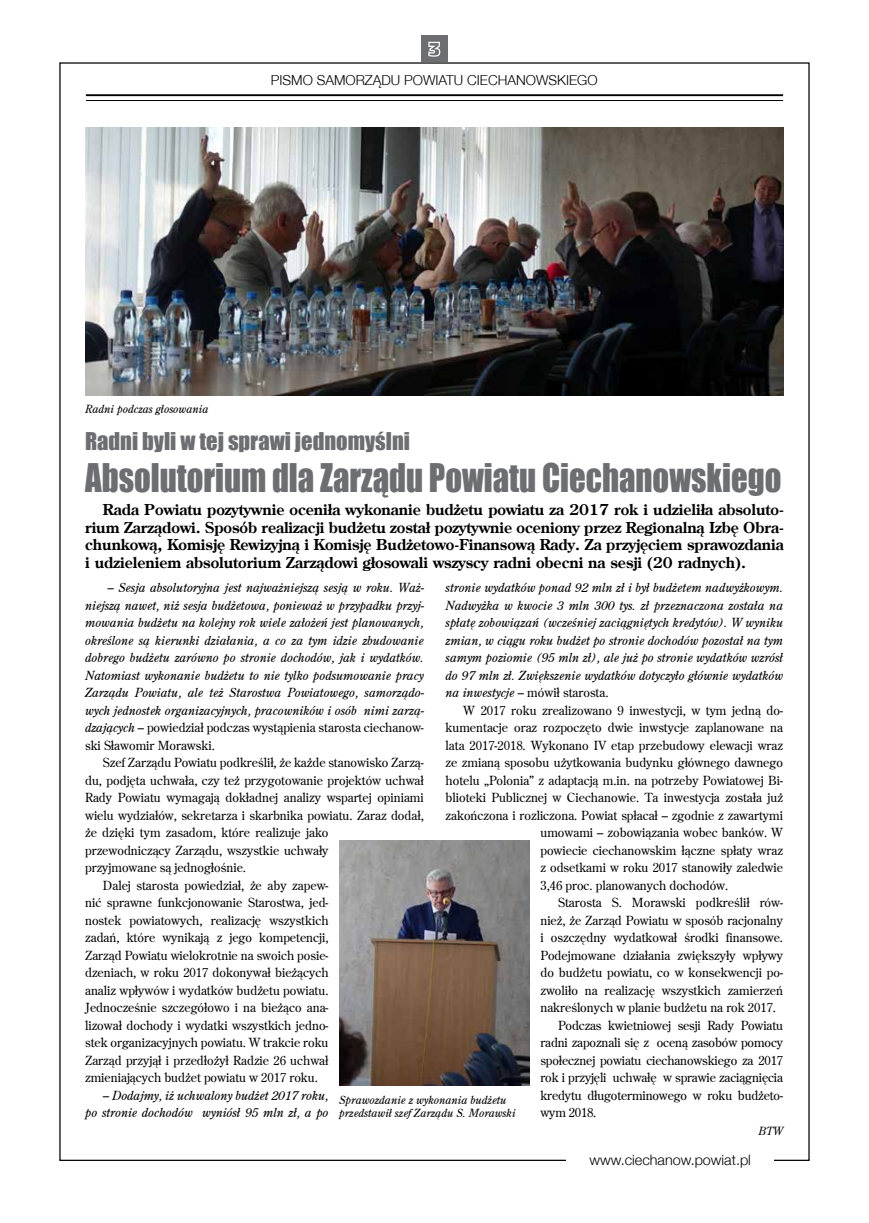
<style>
.page{position:relative;width:869px;height:1223px;background:#fff}
.page>*{position:absolute;margin:0;border:0;box-sizing:border-box;transform-origin:0 0}
.t1{font:36.25px "Impact";color:#6d6e71;scale:.9 1}
.t2{font:22.5px "Impact";color:#6d6e71}
.t3{font:700 15px/17.5px "Centurion Old";color:#000;text-align:justify}
.t4{font:300 14.38px "Helvetica Neue CE";color:#000}
.t5{font:300 13.75px "Helvetica Neue CE";color:#000}
.t6{font:12.5px "Centurion Old";color:#000}
.t7{font:italic 12.5px/17.5px "Centurion Old";color:#000;text-align:justify}
.t8{font:italic 11.25px/13.5px "Centurion Old";color:#000}
.s1{font-style:normal}
</style>
<div class="page">
<div style="left:421px;top:35px;width:26px;height:27px;background:#6d6e71"></div>
<svg style="left:428px;top:41px;width:13px;height:16px"></svg>
<hr style="left:86px;top:94px;width:696px;height:2px;background:#000">
<hr style="left:86px;top:100px;width:696px;height:1px;background:#000">
<img style="left:339px;top:840px;width:190px;height:245px">
<img style="left:85px;top:128px;width:697px;height:268px">
<p class="t5" style="left:271px;top:72px;width:328px">PISMO SAMORZĄDU POWIATU CIECHANOWSKIEGO</p>
<p class="t8" style="left:85px;top:402px;width:125px">Radni podczas głosowania</p>
<h2 class="t2" style="left:85px;top:424px;width:326px">Radni byli w tej sprawi jednomyślni</h2>
<h1 class="t1" style="left:85px;top:449px;width:774px">Absolutorium dla Zarządu Powiatu Ciechanowskiego</h1>
<p class="t3" style="left:85px;top:500px;width:700px;text-indent:18px">Rada Powiatu pozytywnie oceniła wykonanie budżetu powiatu za 2017 rok i udzieliła absoluto&shy;rium Zarządowi. Sposób realizacji budżetu został pozytywnie oceniony przez Regionalną Izbę Obra&shy;chunkową, Komisję Rewizyjną i Komisję Budżetowo-Finansową Rady. Za przyjęciem sprawozdania i udzieleniem absolutorium Zarządowi głosowali wszyscy radni obecni na sesji (20 radnych).</p>
<p class="t7" style="left:85px;top:578px;width:340px;text-indent:22px">– Sesja absolutoryjna jest najważniejszą sesją w roku. Waż&shy;niejszą nawet, niż sesja budżetowa, ponieważ w przypadku przyj&shy;mowania budżetu na kolejny rok wiele założeń jest planowanych, określone są kierunki działania, a co za tym idzie zbudowanie dobrego budżetu zarówno po stronie dochodów, jak i wydatków.<br>Natomiast wykonanie budżetu to nie tylko podsumowanie pracy Zarządu Powiatu, ale też Starostwa Powiatowego, samorządo&shy;wych jednostek organizacyjnych, pracowników i osób nimi zarzą&shy;dzających <span class="s1">– powiedział podczas wystąpienia starosta ciechanow&shy;ski Sławomir Morawski.</span></p>
<p class="t6" style="left:103px;top:755px;width:322px">Szef Zarządu Powiatu podkreślił, że każde stanowisko Zarzą-</p>
<p class="t6" style="left:85px;top:772px;width:340px">du, podjęta uchwała, czy też przygotowanie projektów uchwał</p>
<p class="t6" style="left:85px;top:790px;width:340px">Rady Powiatu wymagają dokładnej analizy wspartej opiniami</p>
<p class="t6" style="left:85px;top:807px;width:340px">wielu wydziałów, sekretarza i skarbnika powiatu. Zaraz dodał,</p>
<p class="t6" style="left:85px;top:825px;width:245px">że dzięki tym zasadom, które realizuje jako</p>
<p class="t6" style="left:85px;top:842px;width:245px">przewodniczący Zarządu, wszystkie uchwały</p>
<p class="t6" style="left:85px;top:860px;width:162px">przyjmowane są jednogłośnie.</p>
<p class="t6" style="left:103px;top:877px;width:227px">Dalej starosta powiedział, że aby zapew-</p>
<p class="t6" style="left:85px;top:895px;width:245px">nić sprawne funkcjonowanie Starostwa, jed-</p>
<p class="t6" style="left:85px;top:912px;width:245px">nostek powiatowych, realizację wszystkich</p>
<p class="t6" style="left:85px;top:930px;width:245px">zadań, które wynikają z jego kompetencji,</p>
<p class="t6" style="left:85px;top:947px;width:245px">Zarząd Powiatu wielokrotnie na swoich posie-</p>
<p class="t6" style="left:85px;top:965px;width:245px">dzeniach, w roku 2017 dokonywał bieżących</p>
<p class="t6" style="left:85px;top:982px;width:245px">analiz wpływów i wydatków budżetu powiatu.</p>
<p class="t6" style="left:85px;top:1000px;width:245px">Jednocześnie szczegółowo i na bieżąco ana-</p>
<p class="t6" style="left:85px;top:1017px;width:245px">lizował dochody i wydatki wszystkich jedno-</p>
<p class="t6" style="left:85px;top:1035px;width:245px">stek organizacyjnych powiatu. W trakcie roku</p>
<p class="t6" style="left:85px;top:1052px;width:245px">Zarząd przyjął i przedłożył Radzie 26 uchwał</p>
<p class="t6" style="left:85px;top:1070px;width:234px">zmieniających budżet powiatu w 2017 roku.</p>
<p class="t7" style="left:85px;top:1086px;width:245px;text-align:right">– Dodajmy, iż uchwalony budżet 2017 roku,<br>po stronie dochodów wyniósł 95 mln zł, a po</p>
<p class="t7" style="left:445px;top:578px;width:339px">stronie wydatków ponad 92 mln zł i był budżetem nadwyżkowym.<br>Nadwyżka w kwocie 3 mln 300 tys. zł przeznaczona została na spłatę zobowiązań (wcześniej zaciągniętych kredytów). W wyniku zmian, w ciągu roku budżet po stronie dochodów pozostał na tym samym poziomie (95 mln zł), ale już po stronie wydatków wzrósł do 97 mln zł. Zwiększenie wydatków dotyczyło głównie wydatków na inwestycje <span class="s1">– mówił starosta.</span></p>
<p class="t6" style="left:463px;top:702px;width:321px">W 2017 roku zrealizowano 9 inwestycji, w tym jedną do-</p>
<p class="t6" style="left:445px;top:720px;width:339px">kumentacje oraz rozpoczęto dwie inwstycje zaplanowane na</p>
<p class="t6" style="left:445px;top:737px;width:339px">lata 2017-2018. Wykonano IV etap przebudowy elewacji wraz</p>
<p class="t6" style="left:445px;top:755px;width:339px">ze zmianą sposobu użytkowania budynku głównego dawnego</p>
<p class="t6" style="left:445px;top:772px;width:339px">hotelu „Polonia” z adaptacją m.in. na potrzeby Powiatowej Bi-</p>
<p class="t6" style="left:445px;top:790px;width:339px">blioteki Publicznej w Ciechanowie. Ta inwestycja została już</p>
<p class="t6" style="left:445px;top:807px;width:339px">zakończona i rozliczona. Powiat spłacał – zgodnie z zawartymi</p>
<p class="t6" style="left:540px;top:825px;width:244px">umowami – zobowiązania wobec banków. W</p>
<p class="t6" style="left:540px;top:842px;width:244px">powiecie ciechanowskim łączne spłaty wraz</p>
<p class="t6" style="left:540px;top:860px;width:244px">z odsetkami w roku 2017 stanowiły zaledwie</p>
<p class="t6" style="left:540px;top:877px;width:189px">3,46 proc. planowanych dochodów.</p>
<p class="t6" style="left:558px;top:895px;width:226px">Starosta S. Morawski podkreślił rów-</p>
<p class="t6" style="left:540px;top:912px;width:244px">nież, że Zarząd Powiatu w sposób racjonalny</p>
<p class="t6" style="left:540px;top:930px;width:244px">i oszczędny wydatkował środki finansowe.</p>
<p class="t6" style="left:540px;top:947px;width:244px">Podejmowane działania zwiększyły wpływy</p>
<p class="t6" style="left:540px;top:965px;width:244px">do budżetu powiatu, co w konsekwencji po-</p>
<p class="t6" style="left:540px;top:982px;width:244px">zwoliło na realizację wszystkich zamierzeń</p>
<p class="t6" style="left:540px;top:1000px;width:237px">nakreślonych w planie budżetu na rok 2017.</p>
<p class="t6" style="left:558px;top:1017px;width:226px">Podczas kwietniowej sesji Rady Powiatu</p>
<p class="t6" style="left:540px;top:1035px;width:244px">radni zapoznali się z oceną zasobów pomocy</p>
<p class="t6" style="left:540px;top:1052px;width:244px">społecznej powiatu ciechanowskiego za 2017</p>
<p class="t6" style="left:540px;top:1070px;width:244px">rok i przyjęli uchwałę w sprawie zaciągnięcia</p>
<p class="t6" style="left:540px;top:1087px;width:244px">kredytu długoterminowego w roku budżeto-</p>
<p class="t6" style="left:540px;top:1105px;width:57px">wym 2018.</p>
<p class="t8" style="left:758px;top:1123px;width:26px">BTW</p>
<p class="t8" style="left:339px;top:1092px;width:178px">Sprawozdanie z wykonania budżetu przedstawił szef Zarządu S. Morawski</p>
<p class="t4" style="left:589px;top:1151px;width:163px">www.ciechanow.powiat.pl</p>
</div>
